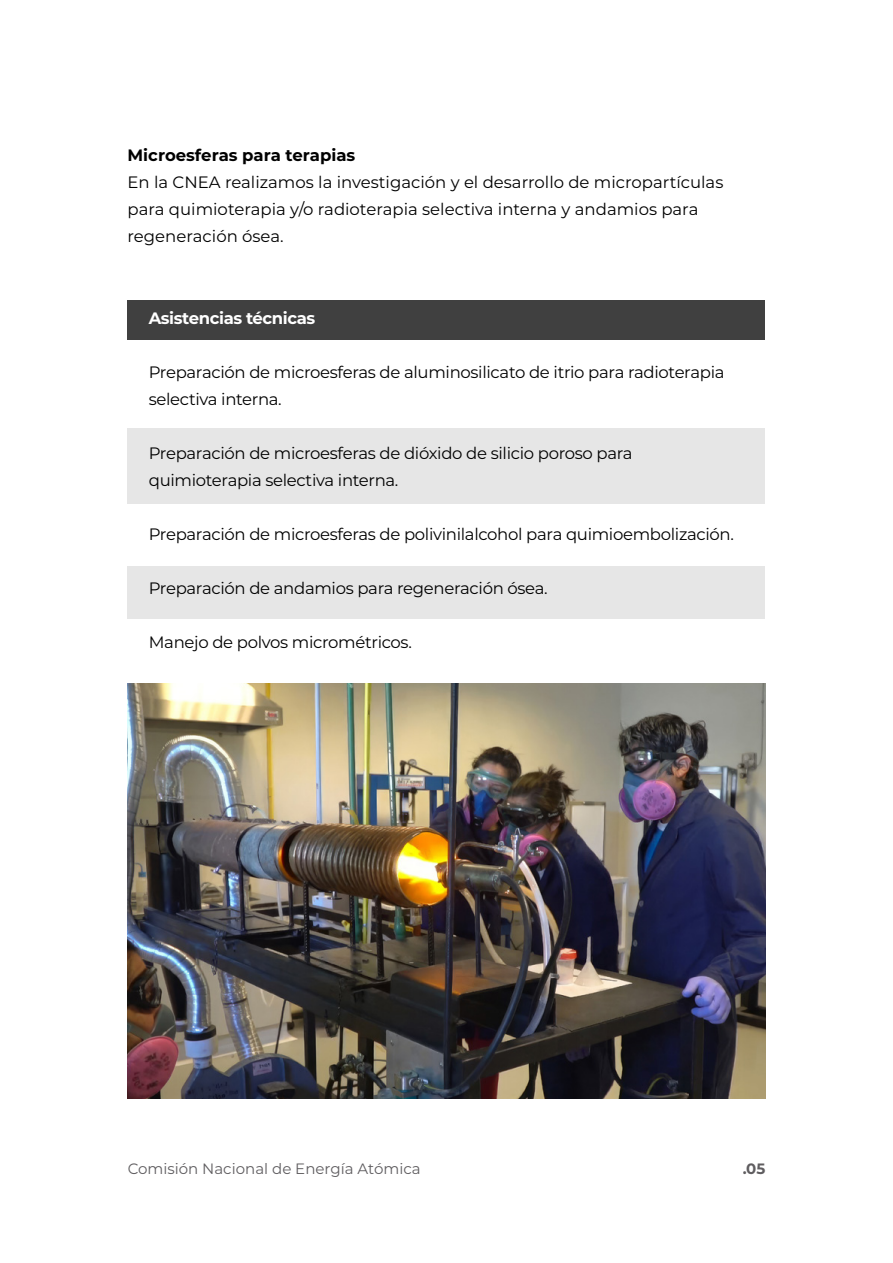
<style>
.page{position:relative;width:893px;height:1263px;background:#fff}
.page>*{position:absolute;margin:0;border:0;box-sizing:border-box;transform-origin:0 0}
.t1{font:16.5px/27px "Montserrat";letter-spacing:-.02em;color:#000}
.t2{font:16.5px/27px "Montserrat";color:#000}
.t3{font:700 16.5px "Montserrat";color:#000}
.t4{font:700 16.5px "Montserrat";letter-spacing:-.025em;color:#fff}
.t5{font:15px "Montserrat";color:#1a171b}
.t6{font:700 15px "Montserrat";color:#1a171b}
</style>
<div class="page">
<div style="left:128px;top:300px;width:637px;height:40px;background:#404040"></div>
<div style="left:128px;top:428px;width:637px;height:75px;background:#e6e6e6"></div>
<div style="left:128px;top:566px;width:637px;height:52px;background:#e6e6e6"></div>
<img style="left:128px;top:683px;width:637px;height:416px">
<p class="t3" style="left:128px;top:144px;width:229px">Microesferas para terapias</p>
<p class="t2" style="left:128px;top:168px;width:597px">En la CNEA realizamos la investigación y el desarrollo de micropartículas para quimioterapia y/o radioterapia selectiva interna y andamios para regeneración ósea.</p>
<p class="t4" style="left:149px;top:306px;width:168px">Asistencias técnicas</p>
<p class="t1" style="left:149px;top:358px;width:577px">Preparación de microesferas de aluminosilicato de itrio para radioterapia selectiva interna.</p>
<p class="t1" style="left:149px;top:439px;width:485px">Preparación de microesferas de dióxido de silicio poroso para quimioterapia selectiva interna.</p>
<p class="t1" style="left:149px;top:520px;width:587px">Preparación de microesferas de polivinilalcohol para quimioembolización.</p>
<p class="t1" style="left:149px;top:574px;width:400px">Preparación de andamios para regeneración ósea.</p>
<p class="t1" style="left:149px;top:628px;width:264px">Manejo de polvos micrométricos.</p>
<p class="t5" style="left:128px;top:1159px;width:295px">Comisión Nacional de Energía Atómica</p>
<p class="t6" style="left:743px;top:1158px;width:24px">.05</p>
</div>
